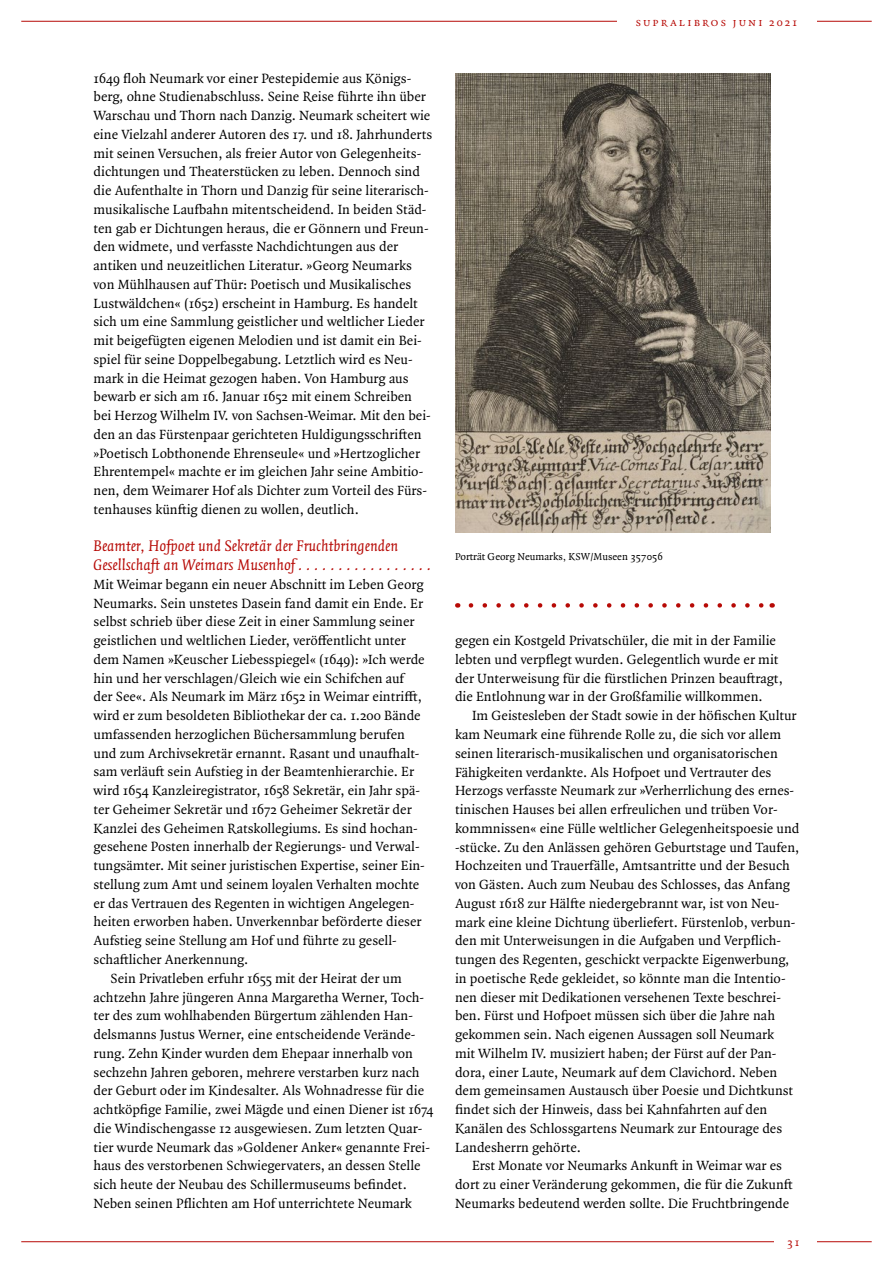
<style>
.page{position:relative;width:893px;height:1263px;background:#fff}
.page>*{position:absolute;margin:0;border:0;box-sizing:border-box;transform-origin:0 0}
.t1{font:italic 16.5px/18.8px "Quadraat OT";color:#b70a06}
.t2{font:14.25px/18.8px "Quadraat Pro";color:#000}
.t3{font:12px "Quadraat Pro 2";letter-spacing:.175em;color:#b70a06}
.t4{font:12px "Quadraat Pro";color:#b70a06}
.t5{font:10.8px "Quadraat OT";color:#000}
</style>
<div class="page">
<hr style="left:21px;top:1241px;width:851px;height:1px;background:#b70a06">
<hr style="left:21px;top:21px;width:851px;height:1px;background:#b70a06">
<div style="left:617px;top:13px;width:199px;height:17px;background:#fff"></div>
<div style="left:774px;top:1233px;width:42px;height:17px;background:#fff"></div>
<svg style="left:471px;top:603px;width:293px;height:5px"></svg>
<img style="left:455px;top:73px;width:316px;height:460px">
<p class="t2" style="left:94px;top:68px;width:340px">1649 floh Neumark vor einer Pestepidemie aus Königs&shy;berg, ohne Studienabschluss. Seine Reise führte ihn über Warschau und Thorn nach Danzig. Neumark scheitert wie eine Vielzahl anderer Autoren des 17. und 18. Jahrhunderts mit seinen Versuchen, als freier Autor von Gelegenheits&shy;dichtungen und Theaterstücken zu leben. Dennoch sind die Aufenthalte in Thorn und Danzig für seine literarisch&shy;musikalische Laufbahn mitentscheidend. In beiden Städ&shy;ten gab er Dichtungen heraus, die er Gönnern und Freun&shy;den widmete, und verfasste Nachdichtungen aus der antiken und neuzeitlichen Literatur. »Georg Neumarks von Mühlhausen auf Thür: Poetisch und Musikalisches Lustwäldchen« (1652) erscheint in Hamburg. Es handelt sich um eine Sammlung geistlicher und weltlicher Lieder mit beigefügten eigenen Melodien und ist damit ein Bei&shy;spiel für seine Doppelbegabung. Letztlich wird es Neu&shy;mark in die Heimat gezogen haben. Von Hamburg aus bewarb er sich am 16. Januar 1652 mit einem Schreiben bei Herzog Wilhelm IV. von Sachsen-Weimar. Mit den bei&shy;den an das Fürstenpaar gerichteten Huldigungsschriften »Poetisch Lobthonende Ehrenseule« und »Hertzoglicher Ehrentempel« machte er im gleichen Jahr seine Ambitio&shy;nen, dem Weimarer Hof als Dichter zum Vorteil des Fürs&shy;tenhauses künftig dienen zu wollen, deutlich.</p>
<p class="t1" style="left:94px;top:537px;width:331px">Beamter, Hofpoet und Sekretär der Fruchtbringenden<br>Gesellschaft an Weimars Musenhof . . . . . . . . . . . . . . . .</p>
<p class="t2" style="left:94px;top:575px;width:332px">Mit Weimar begann ein neuer Abschnitt im Leben Georg</p>
<p class="t2" style="left:94px;top:593px;width:331px">Neumarks. Sein unstetes Dasein fand damit ein Ende. Er</p>
<p class="t2" style="left:94px;top:612px;width:323px">selbst schrieb über diese Zeit in einer Sammlung seiner</p>
<p class="t2" style="left:94px;top:631px;width:314px">geistlichen und weltlichen Lieder, veröffentlicht unter</p>
<p class="t2" style="left:94px;top:650px;width:333px">dem Namen »Keuscher Liebesspiegel« (1649): »Ich werde</p>
<p class="t2" style="left:94px;top:668px;width:314px">hin und her verschlagen/Gleich wie ein Schifchen auf</p>
<p class="t2" style="left:94px;top:687px;width:330px">der See«. Als Neumark im März 1652 in Weimar eintrifft,</p>
<p class="t2" style="left:94px;top:706px;width:329px">wird er zum besoldeten Bibliothekar der ca. 1. 200 Bände</p>
<p class="t2" style="left:94px;top:725px;width:313px">umfassenden herzoglichen Büchersammlung berufen</p>
<p class="t2" style="left:94px;top:743px;width:327px">und zum Archivsekretär ernannt. Rasant und unaufhalt-</p>
<p class="t2" style="left:94px;top:762px;width:322px">sam verläuft sein Aufstieg in der Beamtenhierarchie. Er</p>
<p class="t2" style="left:94px;top:781px;width:328px">wird 1654 Kanzleiregistrator, 1658 Sekretär, ein Jahr spä-</p>
<p class="t2" style="left:94px;top:800px;width:320px">ter Geheimer Sekretär und 1672 Geheimer Sekretär der</p>
<p class="t2" style="left:94px;top:818px;width:326px">Kanzlei des Geheimen Ratskollegiums. Es sind hochan-</p>
<p class="t2" style="left:94px;top:837px;width:328px">gesehene Posten innerhalb der Regierungs- und Verwal-</p>
<p class="t2" style="left:94px;top:856px;width:333px">tungsämter. Mit seiner juristischen Expertise, seiner Ein-</p>
<p class="t2" style="left:94px;top:875px;width:327px">stellung zum Amt und seinem loyalen Verhalten mochte</p>
<p class="t2" style="left:94px;top:893px;width:322px">er das Vertrauen des Regenten in wichtigen Angelegen-</p>
<p class="t2" style="left:94px;top:912px;width:329px">heiten erworben haben. Unverkennbar beförderte dieser</p>
<p class="t2" style="left:94px;top:931px;width:305px">Aufstieg seine Stellung am Hof und führte zu gesell-</p>
<p class="t2" style="left:94px;top:950px;width:154px">schaftlicher Anerkennung.</p>
<p class="t2" style="left:111px;top:968px;width:293px">Sein Privatleben erfuhr 1655 mit der Heirat der um</p>
<p class="t2" style="left:94px;top:987px;width:332px">achtzehn Jahre jüngeren Anna Margaretha Werner, Toch-</p>
<p class="t2" style="left:94px;top:1006px;width:321px">ter des zum wohlhabenden Bürgertum zählenden Han-</p>
<p class="t2" style="left:94px;top:1025px;width:323px">delsmanns Justus Werner, eine entscheidende Verände-</p>
<p class="t2" style="left:94px;top:1044px;width:321px">rung. Zehn Kinder wurden dem Ehepaar innerhalb von</p>
<p class="t2" style="left:94px;top:1062px;width:328px">sechzehn Jahren geboren, mehrere verstarben kurz nach</p>
<p class="t2" style="left:94px;top:1081px;width:332px">der Geburt oder im Kindesalter. Als Wohnadresse für die</p>
<p class="t2" style="left:94px;top:1100px;width:342px">achtköpfige Familie, zwei Mägde und einen Diener ist 1674</p>
<p class="t2" style="left:94px;top:1119px;width:330px">die Windischengasse 12 ausgewiesen. Zum letzten Quar-</p>
<p class="t2" style="left:94px;top:1137px;width:338px">tier wurde Neumark das »Goldener Anker« genannte Frei-</p>
<p class="t2" style="left:94px;top:1156px;width:329px">haus des verstorbenen Schwiegervaters, an dessen Stelle</p>
<p class="t2" style="left:94px;top:1175px;width:312px">sich heute der Neubau des Schillermuseums befindet.</p>
<p class="t2" style="left:94px;top:1194px;width:320px">Neben seinen Pflichten am Hof unterrichtete Neumark</p>
<p class="t3" style="left:636px;top:14px;width:163px">supralibros juni 2021</p>
<p class="t5" style="left:455px;top:550px;width:209px">Porträt Georg Neumarks, KSW/Museen 357056</p>
<p class="t2" style="left:455px;top:631px;width:329px">gegen ein Kostgeld Privatschüler, die mit in der Familie lebten und verpflegt wurden. Gelegentlich wurde er mit der Unterweisung für die fürstlichen Prinzen beauftragt, die Entlohnung war in der Großfamilie willkommen.</p>
<p class="t2" style="left:455px;top:706px;width:346px;text-indent:17px">Im Geistesleben der Stadt sowie in der höfischen Kultur kam Neumark eine führende Rolle zu, die sich vor allem seinen literarisch-musikalischen und organisatorischen Fähigkeiten verdankte. Als Hofpoet und Vertrauter des Herzogs verfasste Neumark zur »Verherrlichung des ernes&shy;tinischen Hauses bei allen erfreulichen und trüben Vor&shy;kommnissen« eine Fülle weltlicher Gelegenheitspoesie und -stücke. Zu den Anlässen gehören Geburtstage und Taufen, Hochzeiten und Trauerfälle, Amtsantritte und der Besuch von Gästen. Auch zum Neubau des Schlosses, das Anfang August 1618 zur Hälfte niedergebrannt war, ist von Neu&shy;mark eine kleine Dichtung überliefert. Fürstenlob, verbun&shy;den mit Unterweisungen in die Aufgaben und Verpflich&shy;tungen des Regenten, geschickt verpackte Eigenwerbung, in poetische Rede gekleidet, so könnte man die Intentio&shy;nen dieser mit Dedikationen versehenen Texte beschrei&shy;ben. Fürst und Hofpoet müssen sich über die Jahre nah gekommen sein. Nach eigenen Aussagen soll Neumark<br>mit Wilhelm IV. musiziert haben; der Fürst auf der Pan&shy;dora, einer Laute, Neumark auf dem Clavichord. Neben dem gemeinsamen Austausch über Poesie und Dichtkunst findet sich der Hinweis, dass bei Kahnfahrten auf den Kanälen des Schlossgartens Neumark zur Entourage des Landesherrn gehörte.</p>
<p class="t2" style="left:455px;top:1156px;width:339px;text-align:center">Erst Monate vor Neumarks Ankunft in Weimar war es dort zu einer Veränderung gekommen, die für die Zukunft<br>Neumarks bedeutend werden sollte. Die Fruchtbringende</p>
<p class="t4" style="left:787px;top:1234px;width:13px">31</p>
</div>
